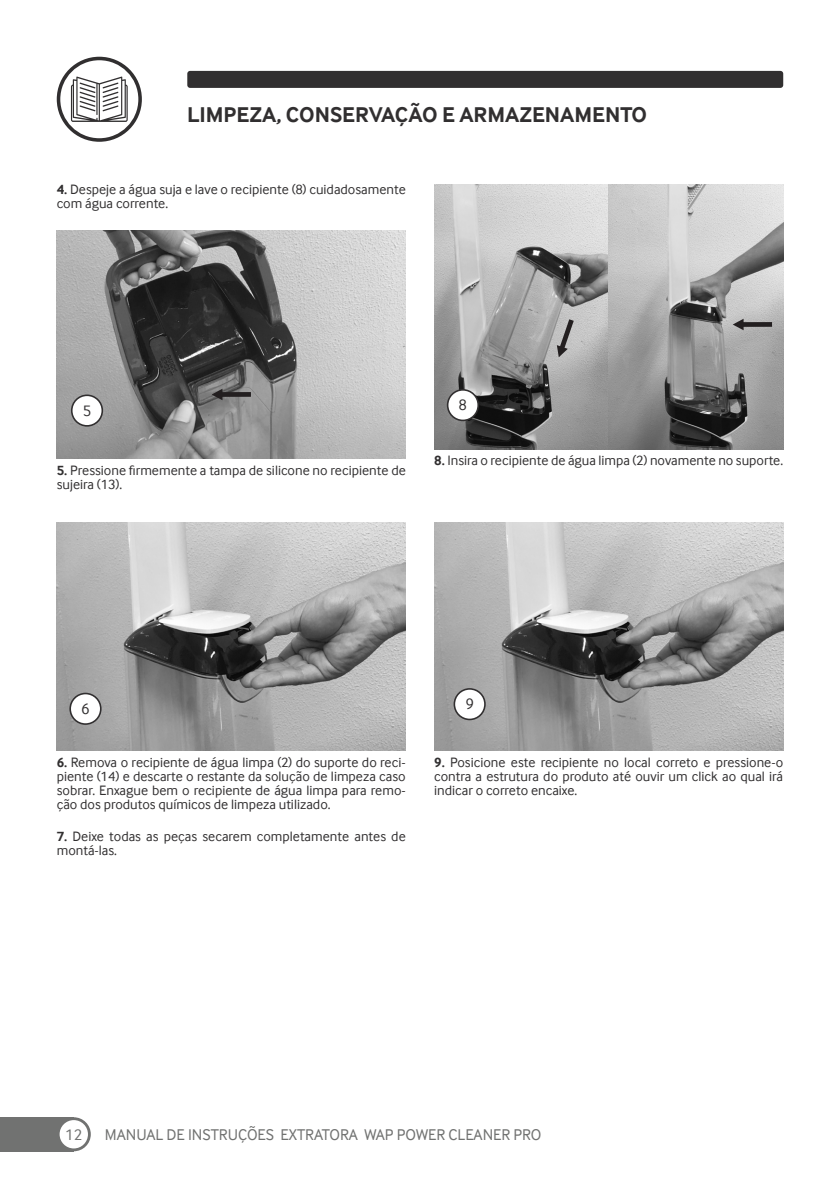
<style>
.page{position:relative;width:840px;height:1191px;background:#fff}
.page>*{position:absolute;margin:0;border:0;box-sizing:border-box;transform-origin:0 0}
.t1{font:700 22px "Inter Face";color:#312f30}
.t2{font:16px "Inter Face";color:#717271}
.t3{font:15.8px "Inter Face";color:#312f30}
.t4{font:14px/14px "Inter Face";color:#312f30}
.s1{font-weight:700}
</style>
<div class="page">
<div style="left:0;top:1117px;width:74px;height:34px;background:#717271"></div>
<svg style="left:57px;top:1117px;width:34px;height:34px"></svg>
<div style="left:60px;top:1120px;width:28px;height:28px;background:#fff;border-radius:50%"></div>
<div style="left:187px;top:71px;width:595px;height:17px;background:#312f30;border-radius:3px"></div>
<svg style="left:57px;top:57px;width:85px;height:85px"></svg>
<div style="left:60px;top:60px;width:78px;height:78px;background:#fff;border-radius:50%"></div>
<svg style="left:71px;top:77px;width:57px;height:45px"></svg>
<img style="left:434px;top:184px;width:348px;height:266px">
<svg style="left:446px;top:389px;width:32px;height:32px"></svg>
<div style="left:448px;top:391px;width:29px;height:28px;background:#fff;border-radius:50%"></div>
<svg style="left:732px;top:319px;width:39px;height:11px"></svg>
<svg style="left:556px;top:319px;width:17px;height:38px"></svg>
<img style="left:57px;top:522px;width:348px;height:228px">
<svg style="left:69px;top:692px;width:32px;height:33px"></svg>
<div style="left:71px;top:694px;width:29px;height:29px;background:#fff;border-radius:50%"></div>
<img style="left:57px;top:231px;width:348px;height:227px">
<img style="left:434px;top:522px;width:348px;height:228px">
<svg style="left:453px;top:688px;width:32px;height:32px"></svg>
<div style="left:455px;top:689px;width:29px;height:29px;background:#fff;border-radius:50%"></div>
<svg style="left:211px;top:389px;width:40px;height:11px"></svg>
<svg style="left:71px;top:394px;width:32px;height:32px"></svg>
<div style="left:72px;top:396px;width:29px;height:29px;background:#fff;border-radius:50%"></div>
<h1 class="t1" style="left:187px;top:102px;width:461px">LIMPEZA, CONSERVAÇÃO E ARMAZENAMENTO</h1>
<p class="t4" style="left:57px;top:182px;width:350px"><span class="s1">4.</span> Despeje a água suja e lave o recipiente (8) cuidadosamente com água corrente.</p>
<p class="t3" style="left:83px;top:402px;width:10px">5</p>
<p class="t4" style="left:57px;top:464px;width:350px"><span class="s1">5.</span> Pressione firmemente a tampa de silicone no recipiente de sujeira (13).</p>
<p class="t3" style="left:458px;top:396px;width:10px">8</p>
<p class="t4" style="left:434px;top:453px;width:350px"><span class="s1">8.</span> Insira o recipiente de água limpa (2) novamente no suporte.</p>
<p class="t3" style="left:81px;top:700px;width:10px">6</p>
<p class="t4" style="left:57px;top:755px;width:350px;text-align:justify"><span class="s1">6.</span> Remova o recipiente de água limpa (2) do suporte do reci&shy;piente (14) e descarte o restante da solução de limpeza caso sobrar. Enxague bem o recipiente de água limpa para remo&shy;ção dos produtos químicos de limpeza utilizado.</p>
<p class="t4" style="left:57px;top:829px;width:350px"><span class="s1">7.</span> Deixe todas as peças secarem completamente antes de montá-las.</p>
<p class="t3" style="left:465px;top:695px;width:10px">9</p>
<p class="t4" style="left:434px;top:755px;width:350px;text-align:justify"><span class="s1">9.</span> Posicione este recipiente no local correto e pressione-o contra a estrutura do produto até ouvir um click ao qual irá indicar o correto encaixe.</p>
<p class="t2" style="left:65px;top:1125px;width:19px">12</p>
<p class="t2" style="left:105px;top:1125px;width:437px">MANUAL DE INSTRUÇÕES EXTRATORA WAP POWER CLEANER PRO</p>
</div>
